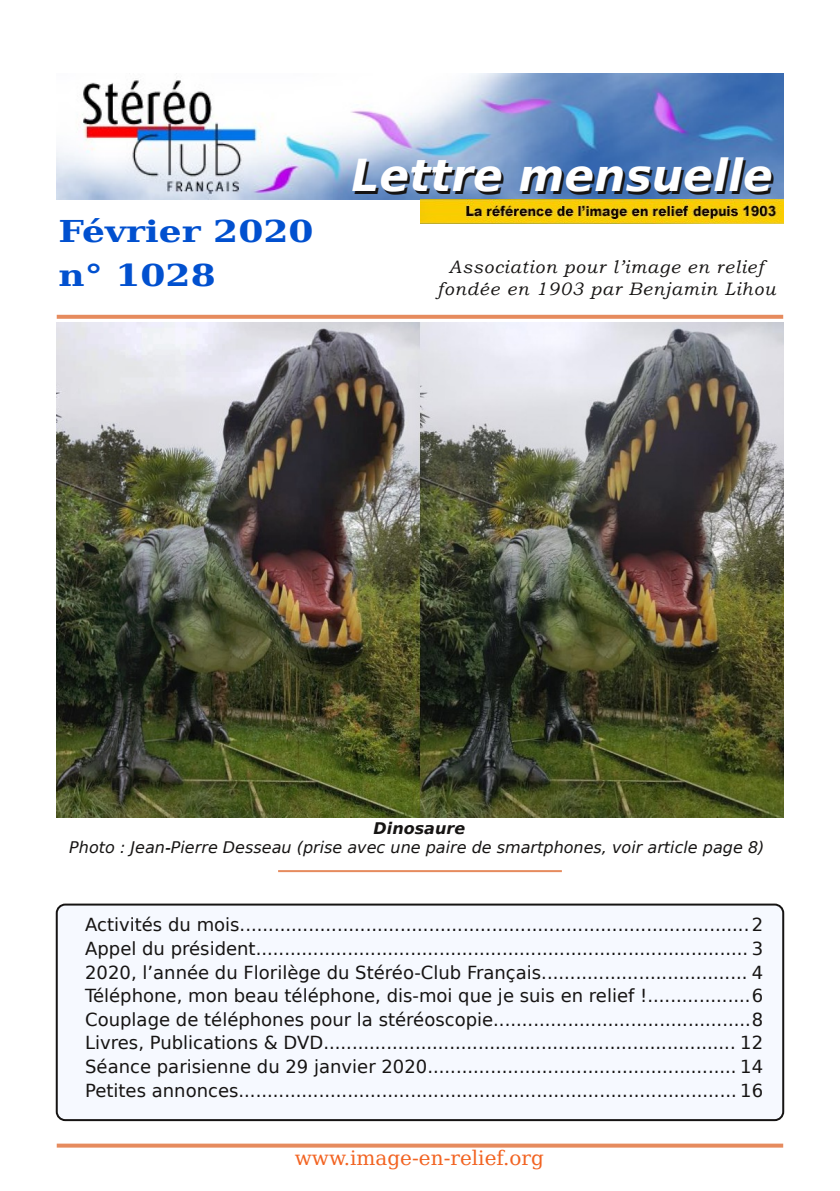
<style>
.page{position:relative;width:840px;height:1191px;background:#fff}
.page>*{position:absolute;margin:0;border:0;box-sizing:border-box;transform-origin:0 0}
.t1{font:italic 700 44px "Bitstream Vera Sans";color:#161413}
.t2{font:700 30px/44px "Bitstream Vera Serif";color:#0150cf;scale:1.2 1}
.t3{font:20px "Bitstream Vera Serif";color:#f26321}
.t4{font:18px/23.6px "Bitstream Vera Sans";color:#161413;text-align:justify}
.t5{font:italic 18px/22.8px "Bookman Old Style";letter-spacing:.05em;color:#161413;text-align:center}
.t6{font:italic 16px "Bitstream Vera Sans";color:#161413}
.t7{font:italic 700 16px "Bitstream Vera Sans";color:#161413}
</style>
<div class="page">
<svg style="left:57px;top:1143px;width:725px;height:4px;background:#e99c76"></svg>
<svg style="left:57px;top:315px;width:725px;height:4px;background:#e79166"></svg>
<img style="left:57px;top:74px;width:725px;height:125px">
<img style="left:420px;top:200px;width:362px;height:23px">
<div style="left:57px;top:904px;width:725px;height:216px;background:#f6f9ff;border-radius:9px"></div>
<div style="left:56px;top:903px;width:727px;height:218px;border:2px solid #161413;border-radius:9px"></div>
<hr style="left:278px;top:870px;width:283px;height:2px;background:#e68b5e">
<img style="left:57px;top:323px;width:725px;height:494px">
<h2 class="t2" style="left:59px;top:209px;width:214px">Février 2020 n° 1028</h2>
<h1 class="t1" style="left:353px;top:153px;width:423px">Lettre mensuelle</h1>
<p class="t5" style="left:437px;top:255px;width:340px">Association pour l’image en relief fondée en 1903 par Benjamin Lihou</p>
<p class="t7" style="left:373px;top:819px;width:93px">Dinosaure</p>
<p class="t6" style="left:69px;top:837px;width:696px">Photo : Jean-Pierre Desseau (prise avec une paire de smartphones, voir article page 8)</p>
<p class="t4" style="left:85px;top:913px;width:679px">Activités du mois.........................................................................................2<br>Appel du président...................................................................................... 3<br>2020, l’année du Florilège du Stéréo-Club Français.................................... 4<br>Téléphone, mon beau téléphone, dis-moi que je suis en relief !..................6<br>Couplage de téléphones pour la stéréoscopie.............................................8<br>Livres, Publications &amp; DVD........................................................................ 12<br>Séance parisienne du 29 janvier 2020...................................................... 14<br>Petites annonces....................................................................................... 16</p>
<p class="t3" style="left:294px;top:1146px;width:250px">www.image-en-relief.org</p>
</div>
